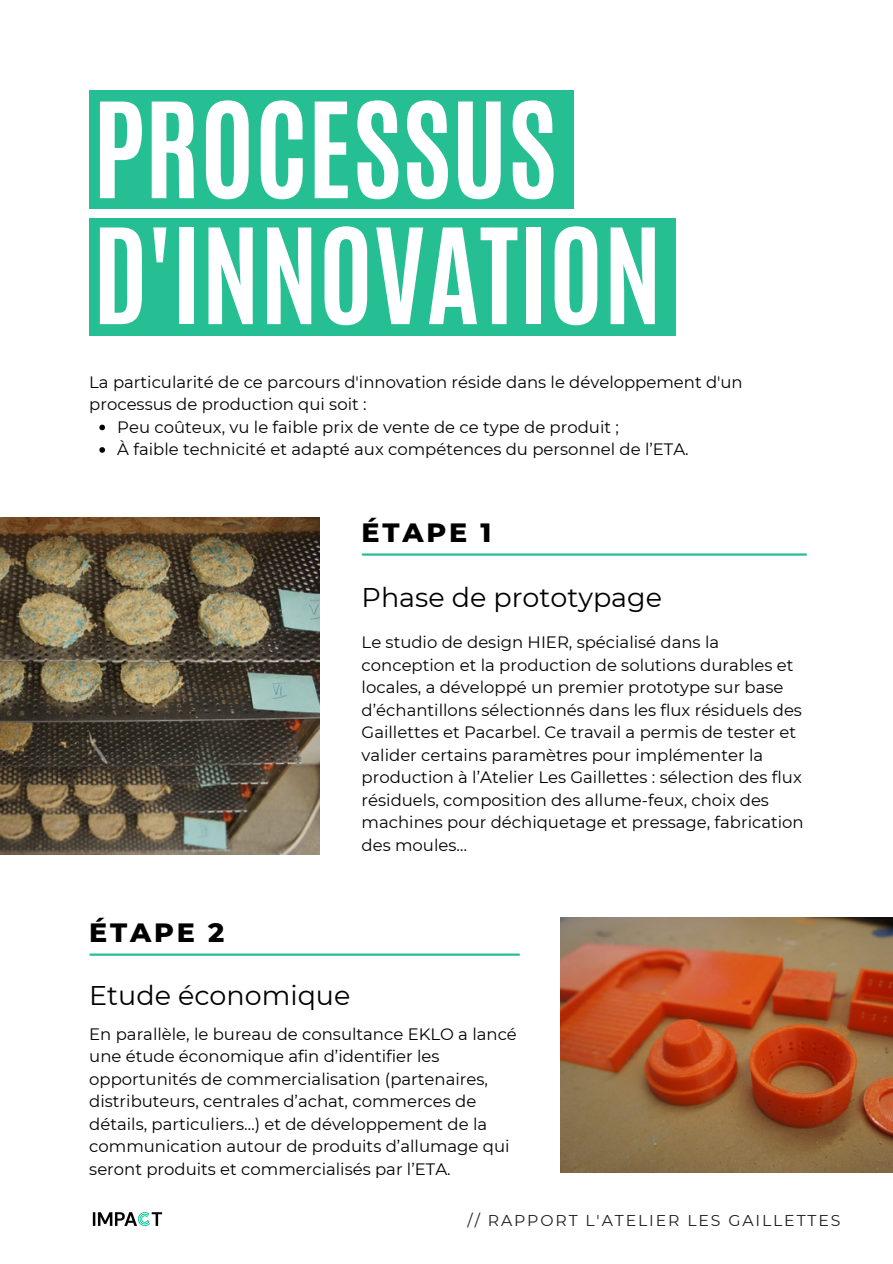
<style>
.page{position:relative;width:893px;height:1264px;background:#fff}
.page>*{position:absolute;margin:0;border:0;box-sizing:border-box;transform-origin:0 0}
.t1{font:700 112.35px "Antonio";color:#fff}
.t2{font:27px "Montserrat";color:#000}
.t3{font:800 27px "Montserrat";letter-spacing:.1em;color:#000}
.t4{font:16.5px/22.5px "Montserrat";color:#000}
.t5{font:15.75px "Montserrat";letter-spacing:.12em;color:#202020}
</style>
<div class="page">
<div style="left:89px;top:218px;width:586px;height:118px;background:#26bf93"></div>
<div style="left:89px;top:90px;width:484px;height:119px;background:#26bf93"></div>
<img style="left:93px;top:1212px;width:69px;height:14px">
<hr style="left:363px;top:553px;width:442px;height:2px;background:#26bf93">
<hr style="left:90px;top:953px;width:429px;height:2px;background:#26bf93">
<img style="left:0;top:517px;width:319px;height:337px">
<img style="left:560px;top:917px;width:332px;height:255px">
<svg style="left:99px;top:424px;width:6px;height:6px"></svg>
<svg style="left:99px;top:447px;width:6px;height:6px"></svg>
<p class="t1" style="left:93px;top:70px;width:466px">PROCESSUS</p>
<p class="t1" style="left:93px;top:196px;width:570px">D'INNOVATION</p>
<p class="t4" style="left:89px;top:370px;width:655px">La particularité de ce parcours d'innovation réside dans le développement d'un processus de production qui soit :</p>
<p class="t4" style="left:117px;top:415px;width:503px">Peu coûteux, vu le faible prix de vente de ce type de produit ;</p>
<p class="t4" style="left:117px;top:438px;width:573px">À faible technicité et adapté aux compétences du personnel de l’ETA.</p>
<p class="t3" style="left:361px;top:515px;width:131px">ÉTAPE 1</p>
<p class="t2" style="left:361px;top:580px;width:302px">Phase de prototypage</p>
<p class="t4" style="left:361px;top:631px;width:443px">Le studio de design HIER, spécialisé dans la conception et la production de solutions durables et locales, a développé un premier prototype sur base d’échantillons sélectionnés dans les flux résiduels des Gaillettes et Pacarbel. Ce travail a permis de tester et valider certains paramètres pour implémenter la production à l’Atelier Les Gaillettes : sélection des flux résiduels, composition des allume-feux, choix des machines pour déchiquetage et pressage, fabrication des moules…</p>
<p class="t3" style="left:89px;top:915px;width:136px">ÉTAPE 2</p>
<p class="t2" style="left:89px;top:978px;width:263px">Etude économique</p>
<p class="t4" style="left:89px;top:1022px;width:429px">En parallèle, le bureau de consultance EKLO a lancé une étude économique afin d’identifier les opportunités de commercialisation (partenaires, distributeurs, centrales d’achat, commerces de détails, particuliers…) et de développement de la communication autour de produits d’allumage qui seront produits et commercialisés par l’ETA.</p>
<p class="t5" style="left:467px;top:1210px;width:374px">// RAPPORT L'ATELIER LES GAILLETTES</p>
</div>
